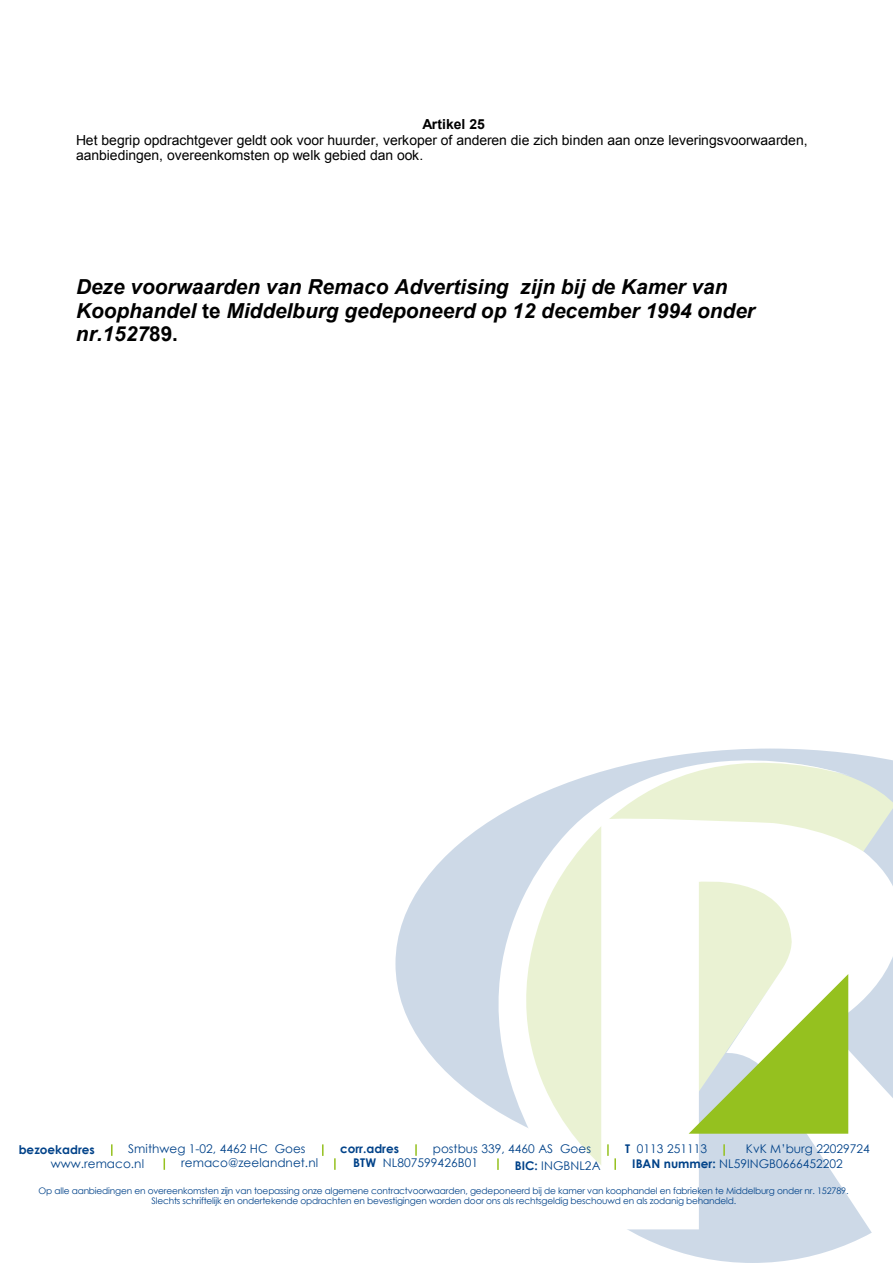
<style>
.page{position:relative;width:893px;height:1263px;background:#fff}
.page>*{position:absolute;margin:0;border:0;box-sizing:border-box;transform-origin:0 0}
.t1{font:italic 700 20.7px/23.9px "Arial";color:#000}
.t2{font:13.8px/15.8px "Arial";letter-spacing:-.005em;color:#000}
.t3{font:700 13.8px "Arial";letter-spacing:-.005em;color:#000}
.t4{font:12px/14.7px "Century Gothic";letter-spacing:.005em;color:#004289}
.t5{font:700 12px "Century Gothic";color:#004289}
.t6{font:9px/10.8px "Century Gothic";letter-spacing:-.02em;color:#004289;text-align:center}
.s1{font-style:normal}
.s2{font-weight:700}
</style>
<div class="page">
<svg style="left:395px;top:753px;width:498px;height:309px"></svg>
<svg style="left:644px;top:1238px;width:217px;height:25px;fill:#cdd9e7"></svg>
<svg style="left:437px;top:748px;width:413px;height:380px"></svg>
<svg style="left:568px;top:816px;width:325px;height:422px"></svg>
<svg style="left:111px;top:1144px;width:2px;height:12px"></svg>
<svg style="left:322px;top:1144px;width:2px;height:12px"></svg>
<svg style="left:415px;top:1144px;width:2px;height:12px"></svg>
<svg style="left:723px;top:1144px;width:2px;height:12px"></svg>
<svg style="left:607px;top:1144px;width:9px;height:26px"></svg>
<svg style="left:497px;top:1158px;width:2px;height:12px"></svg>
<svg style="left:334px;top:1158px;width:2px;height:12px"></svg>
<svg style="left:164px;top:1158px;width:1px;height:12px"></svg>
<svg style="left:689px;top:974px;width:159px;height:160px"></svg>
<h2 class="t3" style="left:422px;top:115px;width:64px">Artikel 25</h2>
<h2 class="t2" style="left:76px;top:132px;width:733px">Het begrip opdrachtgever geldt ook voor huurder, verkoper of anderen die zich binden aan onze leveringsvoorwaarden, aanbiedingen, overeenkomsten op welk gebied dan ook.</h2>
<h1 class="t1" style="left:76px;top:275px;width:681px">Deze voorwaarden van Remaco Advertising zijn bij de Kamer van<br>Koophandel <span class="s1">te</span> Middelburg gedeponeerd op 12 december 1994 onder nr.1527<span class="s1">89.</span></h1>
<h3 class="t5" style="left:19px;top:1140px;width:78px">bezoekadres</h3>
<h3 class="t4" style="left:128px;top:1141px;width:179px">Smithweg 1-02, 4462 HC Goes</h3>
<h3 class="t5" style="left:340px;top:1140px;width:61px">corr.adres</h3>
<h3 class="t4" style="left:433px;top:1141px;width:160px">postbus 339, 4460 AS Goes</h3>
<h3 class="t4" style="left:625px;top:1141px;width:84px"><span class="s2">T</span> 0113 251113</h3>
<h3 class="t4" style="left:51px;top:1156px;width:95px">www.remaco.nl</h3>
<h3 class="t4" style="left:181px;top:1155px;width:138px">remaco@zeelandnet.nl</h3>
<h3 class="t4" style="left:353px;top:1155px;width:126px"><span class="s2">BTW</span> NL807599426B01</h3>
<h3 class="t4" style="left:632px;top:1141px;width:239px;text-indent:114px">KvK M’burg 22029724<br><span class="s2">IBAN nummer:</span> NL59INGB0666452202</h3>
<p class="t6" style="left:39px;top:1185px;width:811px">Op alle aanbiedingen en overeenkomsten zijn van toepassing onze algemene contractvoorwaarden, gedeponeerd bij de kamer van koophandel en fabrieken te Middelburg onder nr. 152789.<br>Slechts schriftelijk en ondertekende opdrachten en bevestigingen worden door ons als rechtsgeldig beschouwd en als zodanig behandeld.</p>
<h3 class="t4" style="left:515px;top:1158px;width:87px"><span class="s2">BIC:</span> INGBNL2A</h3>
</div>
